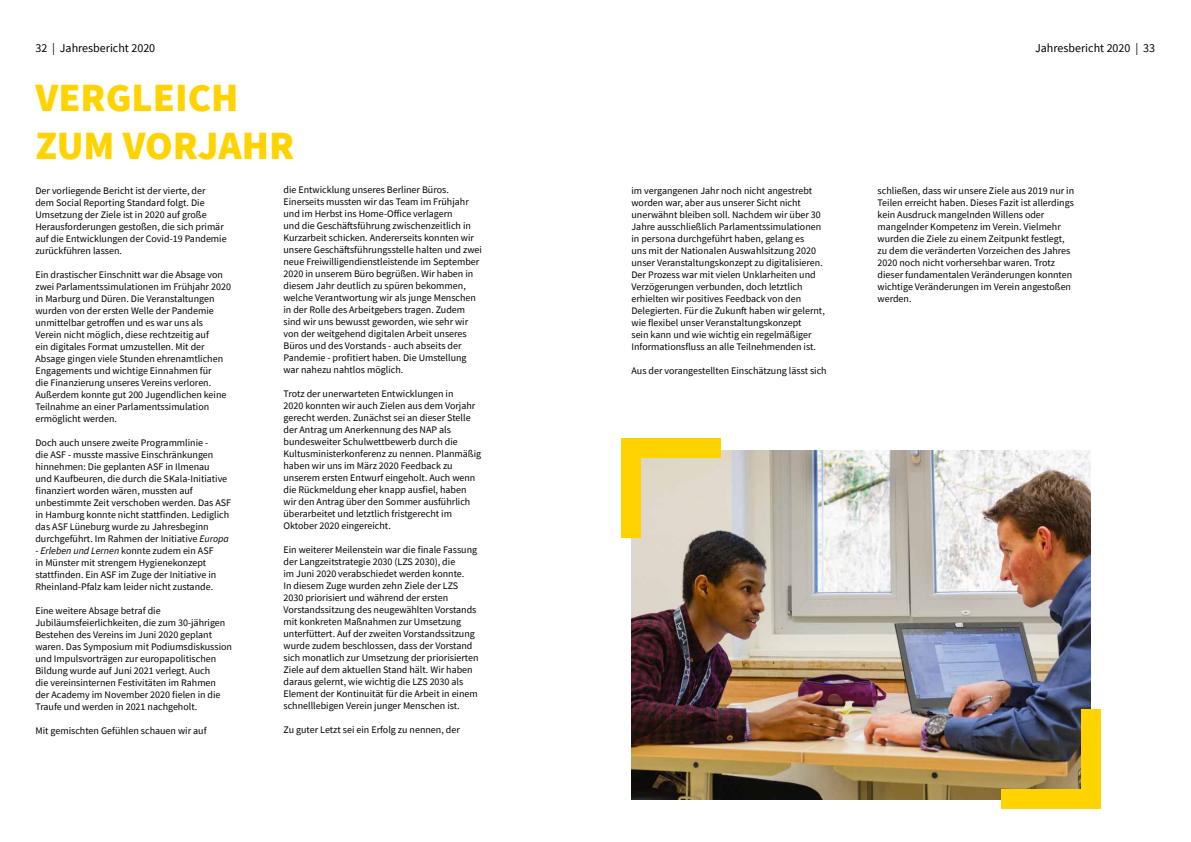
<style>
.page{position:relative;width:1191px;height:842px;background:#fff}
.page>*{position:absolute;margin:0;border:0;box-sizing:border-box;transform-origin:0 0}
.t1{font:900 40px/48px "Source Sans Pro";color:#ffd300}
.t2{font:12px "Source Sans Pro";color:#000}
.t3{font:10px/12px "Source Sans Pro";color:#000}
.s1{font-style:italic}
</style>
<div class="page">
<img style="left:631px;top:451px;width:459px;height:348px">
<div style="left:621px;top:439px;width:99px;height:19px;background:#ffd300"></div>
<div style="left:621px;top:439px;width:19px;height:99px;background:#ffd300"></div>
<div style="left:1001px;top:789px;width:99px;height:19px;background:#ffd300"></div>
<div style="left:1081px;top:709px;width:19px;height:99px;background:#ffd300"></div>
<p class="t2" style="left:35px;top:41px;width:121px">32 | Jahresbericht 2020</p>
<p class="t2" style="left:1035px;top:41px;width:121px">Jahresbericht 2020 | 33</p>
<h1 class="t1" style="left:35px;top:73px;width:260px">VERGLEICH<br>ZUM VORJAHR</h1>
<p class="t3" style="left:35px;top:185px;width:193px">Der vorliegende Bericht ist der vierte, der dem Social Reporting Standard folgt. Die Umsetzung der Ziele ist in 2020 auf große Herausforderungen gestoßen, die sich primär auf die Entwicklungen der Covid-19 Pandemie zurückführen lassen.</p>
<p class="t3" style="left:35px;top:269px;width:197px">Ein drastischer Einschnitt war die Absage von zwei Parlamentssimulationen im Frühjahr 2020 in Marburg und Düren. Die Veranstaltungen wurden von der ersten Welle der Pandemie unmittelbar getroffen und es war uns als Verein nicht möglich, diese rechtzeitig auf<br>ein digitales Format umzustellen. Mit der Absage gingen viele Stunden ehrenamtlichen Engagements und wichtige Einnahmen für<br>die Finanzierung unseres Vereins verloren.<br>Außerdem konnte gut 200 Jugendlichen keine Teilnahme an einer Parlamentssimulation ermöglicht werden.</p>
<p class="t3" style="left:35px;top:437px;width:197px">Doch auch unsere zweite Programmlinie -<br>die ASF - musste massive Einschränkungen hinnehmen: Die geplanten ASF in Ilmenau<br>und Kaufbeuren, die durch die SKala-Initiative finanziert worden wären, mussten auf unbestimmte Zeit verschoben werden. Das ASF in Hamburg konnte nicht stattfinden. Lediglich das ASF Lüneburg wurde zu Jahresbeginn durchgeführt. Im Rahmen der Initiative <span class="s1">Europa</span></p>
<p class="t3" style="left:35px;top:545px;width:182px"><span class="s1">- Erleben und Lernen</span> konnte zudem ein ASF in Münster mit strengem Hygienekonzept stattfinden. Ein ASF im Zuge der Initiative in Rheinland-Pfalz kam leider nicht zustande.</p>
<p class="t3" style="left:35px;top:605px;width:198px">Eine weitere Absage betraf die Jubiläumsfeierlichkeiten, die zum 30-jährigen Bestehen des Vereins im Juni 2020 geplant waren. Das Symposium mit Podiumsdiskussion und Impulsvorträgen zur europapolitischen Bildung wurde auf Juni 2021 verlegt. Auch<br>die vereinsinternen Festivitäten im Rahmen der Academy im November 2020 fielen in die Traufe und werden in 2021 nachgeholt.</p>
<p class="t3" style="left:35px;top:725px;width:173px">Mit gemischten Gefühlen schauen wir auf</p>
<p class="t3" style="left:283px;top:184px;width:200px">die Entwicklung unseres Berliner Büros.<br>Einerseits mussten wir das Team im Frühjahr und im Herbst ins Home-Office verlagern<br>und die Geschäftsführung zwischenzeitlich in Kurzarbeit schicken. Andererseits konnten wir unsere Geschäftsführungsstelle halten und zwei neue Freiwilligendienstleistende im September 2020 in unserem Büro begrüßen. Wir haben in diesem Jahr deutlich zu spüren bekommen, welche Verantwortung wir als junge Menschen in der Rolle des Arbeitgebers tragen. Zudem sind wir uns bewusst geworden, wie sehr wir von der weitgehend digitalen Arbeit unseres Büros und des Vorstands - auch abseits der Pandemie - profitiert haben. Die Umstellung war nahezu nahtlos möglich.</p>
<p class="t3" style="left:283px;top:388px;width:199px">Trotz der unerwarteten Entwicklungen in<br>2020 konnten wir auch Zielen aus dem Vorjahr gerecht werden. Zunächst sei an dieser Stelle der Antrag um Anerkennung des NAP als bundesweiter Schulwettbewerb durch die Kultusministerkonferenz zu nennen. Planmäßig haben wir uns im März 2020 Feedback zu unserem ersten Entwurf eingeholt. Auch wenn die Rückmeldung eher knapp ausfiel, haben wir den Antrag über den Sommer ausführlich überarbeitet und letztlich fristgerecht im Oktober 2020 eingereicht.</p>
<p class="t3" style="left:283px;top:544px;width:197px">Ein weiterer Meilenstein war die finale Fassung der Langzeitstrategie 2030 (LZS 2030), die<br>im Juni 2020 verabschiedet werden konnte.<br>In diesem Zuge wurden zehn Ziele der LZS 2030 priorisiert und während der ersten Vorstandssitzung des neugewählten Vorstands mit konkreten Maßnahmen zur Umsetzung unterfüttert. Auf der zweiten Vorstandssitzung wurde zudem beschlossen, dass der Vorstand sich monatlich zur Umsetzung der priorisierten Ziele auf dem aktuellen Stand hält. Wir haben daraus gelernt, wie wichtig die LZS 2030 als Element der Kontinuität für die Arbeit in einem schnelllebigen Verein junger Menschen ist.</p>
<p class="t3" style="left:283px;top:724px;width:178px">Zu guter Letzt sei ein Erfolg zu nennen, der</p>
<p class="t3" style="left:877px;top:185px;width:198px">schließen, dass wir unsere Ziele aus 2019 nur in Teilen erreicht haben. Dieses Fazit ist allerdings kein Ausdruck mangelnden Willens oder mangelnder Kompetenz im Verein. Vielmehr wurden die Ziele zu einem Zeitpunkt festlegt, zu dem die veränderten Vorzeichen des Jahres 2020 noch nicht vorhersehbar waren. Trotz dieser fundamentalen Veränderungen konnten wichtige Veränderungen im Verein angestoßen werden.</p>
<p class="t3" style="left:631px;top:185px;width:195px">im vergangenen Jahr noch nicht angestrebt worden war, aber aus unserer Sicht nicht unerwähnt bleiben soll. Nachdem wir über 30<br>Jahre ausschließlich Parlamentssimulationen in persona durchgeführt haben, gelang es<br>uns mit der Nationalen Auswahlsitzung 2020 unser Veranstaltungskonzept zu digitalisieren.<br>Der Prozess war mit vielen Unklarheiten und Verzögerungen verbunden, doch letztlich erhielten wir positives Feedback von den Delegierten. Für die Zukunft haben wir gelernt, wie flexibel unser Veranstaltungskonzept<br>sein kann und wie wichtig ein regelmäßiger Informationsfluss an alle Teilnehmenden ist.</p>
<p class="t3" style="left:631px;top:365px;width:197px">Aus der vorangestellten Einschätzung lässt sich</p>
</div>
